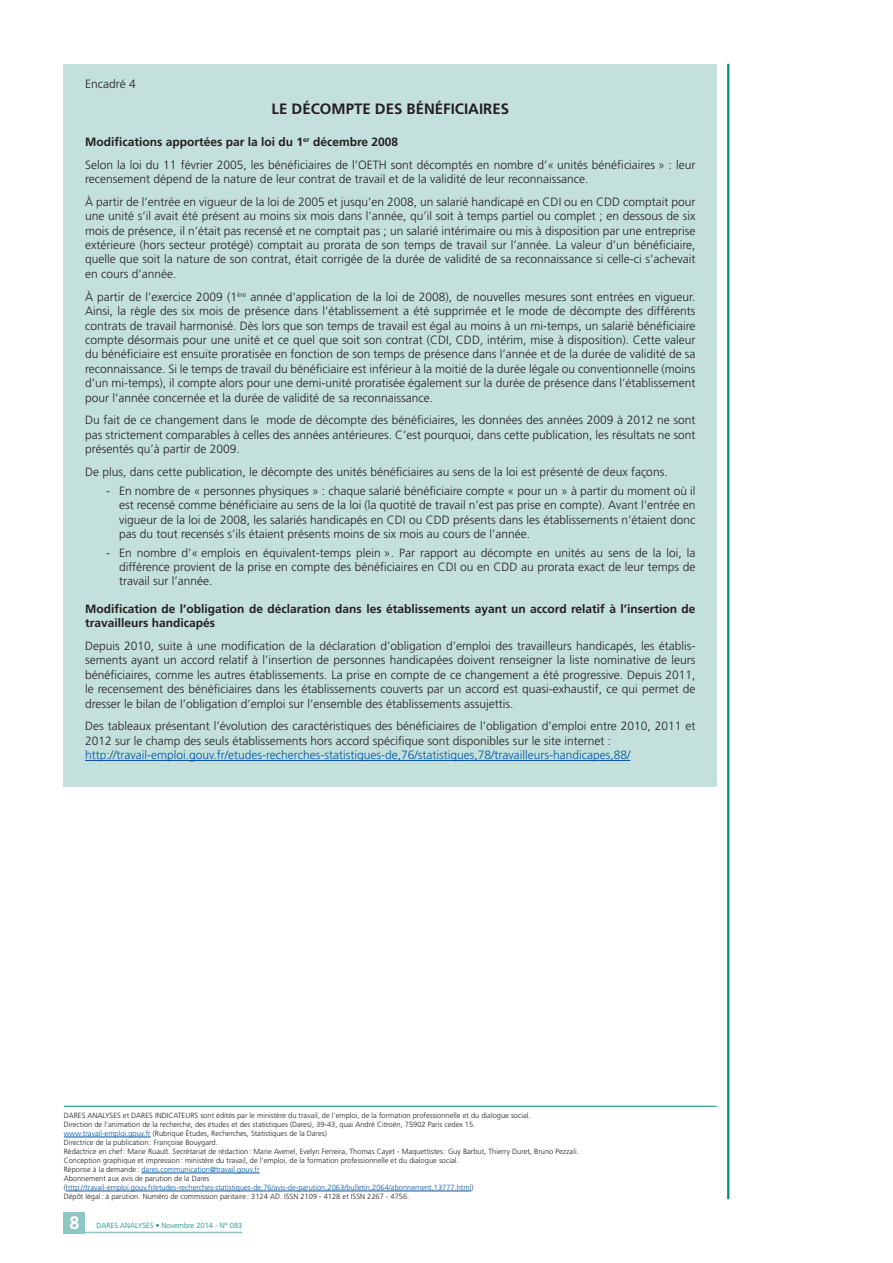
<style>
.page{position:relative;width:893px;height:1263px;background:#fff}
.page>*{position:absolute;margin:0;border:0;box-sizing:border-box;transform-origin:0 0}
.t1{font:700 18px "Frutiger";color:#fff}
.t2{font:700 15px "Frutiger";color:#231f20}
.t3{font:300 12px/14.4px "Frutiger";color:#231f20;text-align:justify}
.t4{font:700 12px/14.4px "Frutiger";color:#231f20}
.t5{font:300 12px "Frutiger";color:#0155a5}
.t6{font:300 7.5px/9px "Frutiger";color:#231f20}
.t7{font:300 7.5px "Frutiger";color:#008e7f}
.s1{font-weight:700}
.s2{color:#0155a5}
</style>
<div class="page">
<div style="left:64px;top:64px;width:653px;height:723px;background:#c3e0dd"></div>
<hr style="left:64px;top:1106px;width:653px;height:1px;background:#008e7f">
<hr style="left:727px;top:64px;width:2px;height:1135px;background:#008e7f">
<hr style="left:64px;top:1137px;width:87px;height:1px;background:#0155a5">
<hr style="left:141px;top:1173px;width:119px;height:1px;background:#0155a5">
<hr style="left:66px;top:1191px;width:405px;height:1px;background:#0155a5">
<div style="left:64px;top:1212px;width:21px;height:21px;background:#8cc7c2"></div>
<hr style="left:64px;top:1232px;width:178px;height:1px;background:#8cc7c2">
<hr style="left:85px;top:760px;width:545px;height:1px;background:#0155a5">
<p class="t3" style="left:85px;top:76px;width:52px">Encadré 4</p>
<p class="t2" style="left:271px;top:100px;width:239px">LE DÉCOMPTE DES BÉNÉFICIAIRES</p>
<p class="t3" style="left:85px;top:130px;width:612px;line-height:23px"><span class="s1">Modifications apportées par la loi du 1</span><sup>er</sup> <span class="s1">décembre 2008<br></span>Selon la loi du 11 février 2005, les bénéficiaires de l’OETH sont décomptés en nombre d’« unités bénéficiaires » : leur</p>
<p class="t3" style="left:85px;top:167px;width:612px;line-height:23px">recensement dépend de la nature de leur contrat de travail et de la validité de leur reconnaissance.<br>À partir de l’entrée en vigueur de la loi de 2005 et jusqu’en 2008, un salarié handicapé en CDI ou en CDD comptait pour</p>
<p class="t3" style="left:85px;top:209px;width:612px">une unité s’il avait été présent au moins six mois dans l’année, qu’il soit à temps partiel ou complet ; en dessous de six mois de présence, il n’était pas recensé et ne comptait pas ; un salarié intérimaire ou mis à disposition par une entreprise extérieure (hors secteur protégé) comptait au prorata de son temps de travail sur l’année. La valeur d’un bénéficiaire, quelle que soit la nature de son contrat, était corrigée de la durée de validité de sa reconnaissance si celle-ci s’achevait en cours d’année.</p>
<p class="t3" style="left:85px;top:290px;width:612px">À partir de l’exercice 2009 (1<sup>ère</sup> année d’application de la loi de 2008), de nouvelles mesures sont entrées en vigueur.<br>Ainsi, la règle des six mois de présence dans l’établissement a été supprimée et le mode de décompte des différents contrats de travail harmonisé. Dès lors que son temps de travail est égal au moins à un mi-temps, un salarié bénéficiaire compte désormais pour une unité et ce quel que soit son contrat (CDI, CDD, intérim, mise à disposition). Cette valeur du bénéficiaire est ensuite proratisée en fonction de son temps de présence dans l’année et de la durée de validité de sa reconnaissance. Si le temps de travail du bénéficiaire est inférieur à la moitié de la durée légale ou conventionnelle (moins d’un mi-temps), il compte alors pour une demi-unité proratisée également sur la durée de présence dans l’établissement pour l’année concernée et la durée de validité de sa reconnaissance.</p>
<p class="t3" style="left:85px;top:413px;width:612px">Du fait de ce changement dans le mode de décompte des bénéficiaires, les données des années 2009 à 2012 ne sont pas strictement comparables à celles des années antérieures. C’est pourquoi, dans cette publication, les résultats ne sont présentés qu’à partir de 2009.</p>
<p class="t3" style="left:85px;top:465px;width:584px">De plus, dans cette publication, le décompte des unités bénéficiaires au sens de la loi est présenté de deux façons.</p>
<p class="t3" style="left:119px;top:484px;width:578px;text-indent:-13px">- En nombre de « personnes physiques » : chaque salarié bénéficiaire compte « pour un » à partir du moment où il est recensé comme bénéficiaire au sens de la loi (la quotité de travail n’est pas prise en compte). Avant l’entrée en vigueur de la loi de 2008, les salariés handicapés en CDI ou CDD présents dans les établissements n’étaient donc pas du tout recensés s’ils étaient présents moins de six mois au cours de l’année.</p>
<p class="t3" style="left:119px;top:545px;width:578px;text-indent:-13px">- En nombre d’« emplois en équivalent-temps plein ». Par rapport au décompte en unités au sens de la loi, la différence provient de la prise en compte des bénéficiaires en CDI ou en CDD au prorata exact de leur temps de travail sur l’année.</p>
<p class="t4" style="left:85px;top:601px;width:612px">Modification de l’obligation de déclaration dans les établissements ayant un accord relatif à l’insertion de travailleurs handicapés</p>
<p class="t3" style="left:85px;top:639px;width:612px">Depuis 2010, suite à une modification de la déclaration d’obligation d’emploi des travailleurs handicapés, les établis&shy;sements ayant un accord relatif à l’insertion de personnes handicapées doivent renseigner la liste nominative de leurs bénéficiaires, comme les autres établissements. La prise en compte de ce changement a été progressive. Depuis 2011, le recensement des bénéficiaires dans les établissements couverts par un accord est quasi-exhaustif, ce qui permet de dresser le bilan de l’obligation d’emploi sur l’ensemble des établissements assujettis.</p>
<p class="t3" style="left:85px;top:719px;width:612px">Des tableaux présentant l’évolution des caractéristiques des bénéficiaires de l’obligation d’emploi entre 2010, 2011 et<br>2012 sur le champ des seuls établissements hors accord spécifique sont disponibles sur le site internet :</p>
<p class="t5" style="left:85px;top:748px;width:547px">http://travail-emploi.gouv.fr/etudes-recherches-statistiques-de,76/statistiques,78/travailleurs-handicapes,88/</p>
<p class="t6" style="left:64px;top:1111px;width:516px">DARES ANALYSES et DARES INDICATEURS sont édités par le ministère du travail, de l’emploi, de la formation professionnelle et du dialogue social.<br>Direction de l’animation de la recherche, des études et des statistiques (Dares), 39-43, quai André Citroën, 75902 Paris cedex 15.<br><span class="s2">www.travail-emploi.gouv.fr</span> (Rubrique Études, Recherches, Statistiques de la Dares)<br>Directrice de la publication: Françoise Bouygard.<br>Rédactrice en chef: Marie Ruault. Secrétariat de rédaction: Marie Avenel, Evelyn Ferreira, Thomas Cayet - Maquettistes: Guy Barbut, Thierry Duret, Bruno Pezzali.<br>Conception graphique et impression: ministère du travail, de l’emploi, de la formation professionnelle et du dialogue social.<br>Réponse à la demande : <span class="s2">dares.communication@travail.gouv.fr<br></span>Abonnement aux avis de parution de la Dares (<span class="s2">http://travail-emploi.gouv.fr/etudes-recherches-statistiques-de,76/avis-de-parution,2063/bulletin,2064/abonnement,13777.html</span>)<br>Dépôt légal: à parution. Numéro de commission paritaire: 3124 AD. ISSN 2109 - 4128 et ISSN 2267 - 4756.</p>
<h1 class="t1" style="left:69px;top:1212px;width:12px">8</h1>
<p class="t7" style="left:97px;top:1221px;width:147px">DARES ANALYSES • Novembre 2014 - N° 083</p>
</div>
